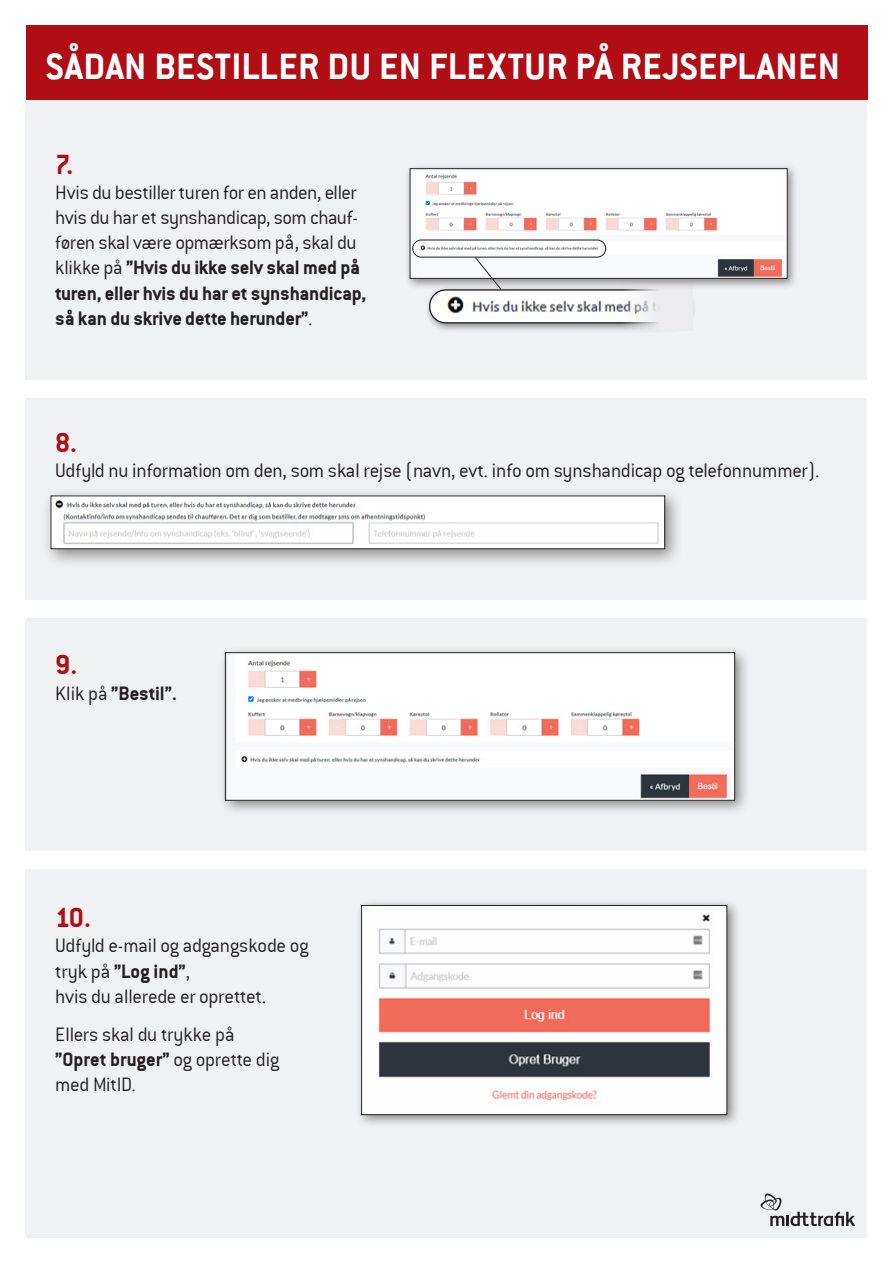
<style>
.page{position:relative;width:893px;height:1263px;background:#fff}
.page>*{position:absolute;margin:0;border:0;box-sizing:border-box;transform-origin:0 0}
.t1{font:700 40.5px "Conduit ITC";letter-spacing:.01em;color:#fff}
.t2{font:30px "Conduit ITCTT Bold";color:#b00d15}
.t3{font:21px/25.2px "Conduit ITCTT Light";letter-spacing:-.015em;color:#231f20}
.t4{font:21px "Conduit ITCTT Bold";letter-spacing:-.005em;color:#231f20}
.s1{font-family:"Conduit ITCTT Bold"}
.s2{font-family:"Conduit ITCTT Light"}
</style>
<div class="page">
<div style="left:26px;top:100px;width:841px;height:1137px;background:#f0f1f2"></div>
<div style="left:26px;top:26px;width:841px;height:74px;background:#b00d15"></div>
<svg style="left:760px;top:1193px;width:95px;height:33px"></svg>
<div style="left:218px;top:645px;width:532px;height:171px;background:#231f20;opacity:.5"></div>
<div style="left:425px;top:285px;width:272px;height:48px;background:#231f20;opacity:.5"></div>
<img style="left:430px;top:290px;width:192px;height:33px">
<div style="left:429px;top:289px;width:258px;height:34px;border:1px solid #231f20;border-radius:16px"></div>
<svg style="left:622px;top:290px;width:71px;height:41px"></svg>
<div style="left:404px;top:163px;width:395px;height:127px;background:#231f20;opacity:.5"></div>
<img style="left:412px;top:170px;width:374px;height:107px">
<div style="left:410px;top:168px;width:378px;height:111px;border:1px solid #231f20"></div>
<div style="left:412px;top:240px;width:194px;height:17px;border:1px solid #231f20;border-radius:9px"></div>
<svg style="left:474px;top:257px;width:28px;height:33px"></svg>
<div style="left:0;top:381px;width:893px;height:17px;background:#fff"></div>
<div style="left:0;top:600px;width:893px;height:17px;background:#fff"></div>
<div style="left:42px;top:487px;width:641px;height:81px;background:#231f20;opacity:.5"></div>
<img style="left:53px;top:497px;width:610px;height:50px">
<div style="left:51px;top:495px;width:614px;height:54px;border:1px solid #231f20"></div>
<img style="left:227px;top:654px;width:506px;height:145px">
<div style="left:225px;top:652px;width:510px;height:149px;border:1px solid #231f20"></div>
<div style="left:355px;top:899px;width:385px;height:229px;background:#231f20;opacity:.5"></div>
<img style="left:363px;top:907px;width:362px;height:206px">
<div style="left:361px;top:905px;width:366px;height:210px;border:1px solid #231f20"></div>
<div style="left:0;top:851px;width:893px;height:17px;background:#fff"></div>
<h1 class="t1" style="left:46px;top:43px;width:796px">SÅDAN BESTILLER DU EN FLEXTUR PÅ REJSEPLANEN</h1>
<p class="t2" style="left:55px;top:147px;width:20px">7.</p>
<p class="t3" style="left:55px;top:180px;width:312px">Hvis du bestiller turen for en anden, eller hvis du har et synshandicap, som chauf&shy;føren skal være opmærksom på, skal du klikke på <span class="s1">”Hvis du ikke selv skal med på turen, eller hvis du har et synshandicap, så kan du skrive dette herunder”</span>.</p>
<p class="t2" style="left:55px;top:425px;width:23px">8.</p>
<p class="t3" style="left:55px;top:458px;width:766px">Udfyld nu information om den, som skal rejse (navn, evt. info om synshandicap og telefonnummer).</p>
<p class="t2" style="left:55px;top:647px;width:24px">9.</p>
<p class="t4" style="left:55px;top:681px;width:123px"><span class="s2">Klik på</span> ”Bestil”.</p>
<p class="t2" style="left:55px;top:900px;width:37px">10.</p>
<p class="t3" style="left:55px;top:933px;width:255px">Udfyld e-mail og adgangskode og tryk på <span class="s1">”Log ind”</span>,<br>hvis du allerede er oprettet.</p>
<p class="t3" style="left:55px;top:1021px;width:226px">Ellers skal du trykke på <span class="s1">”Opret bruger”</span> og oprette dig med MitID.</p>
</div>
